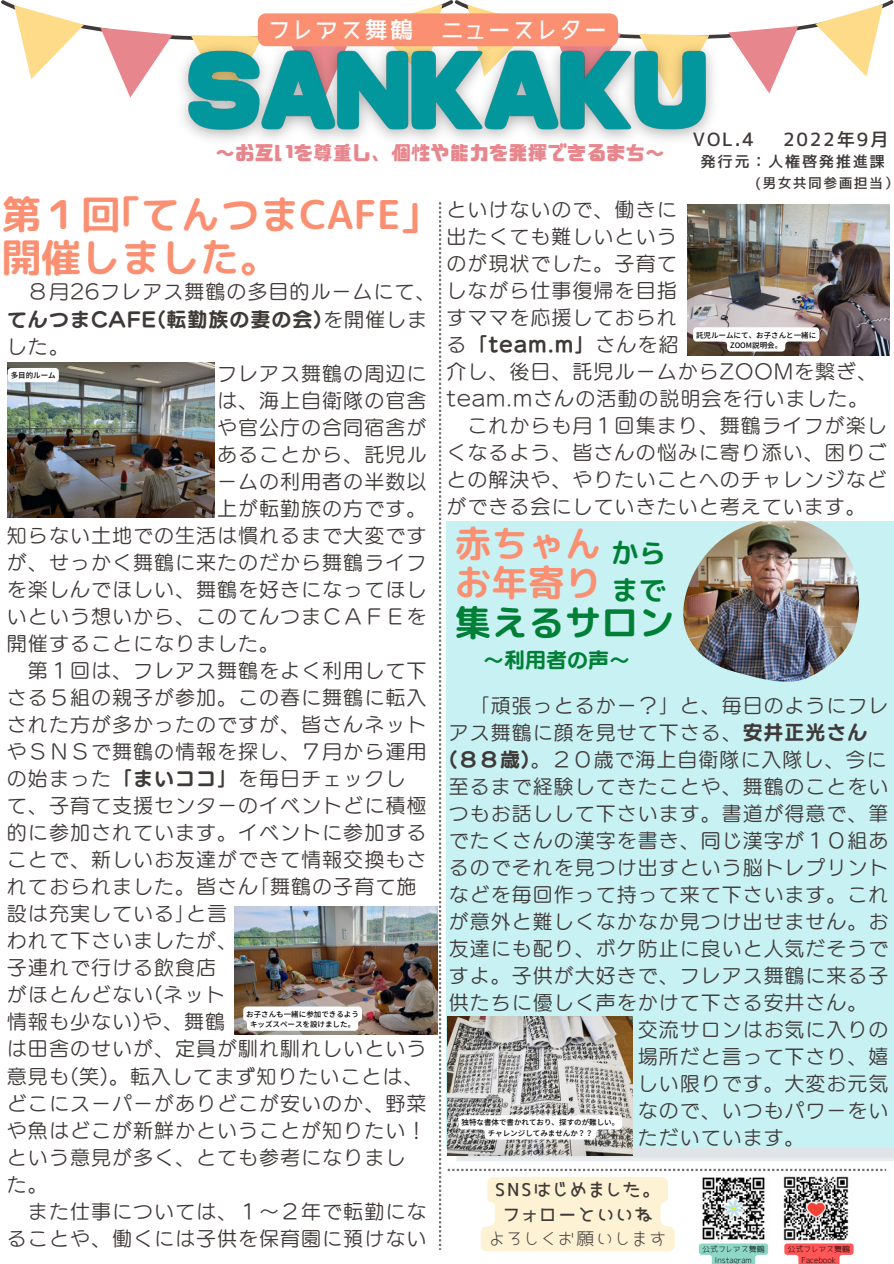
<style>
.page{position:relative;width:894px;height:1264px;background:#fff}
.page>*{position:absolute;margin:0;border:0;box-sizing:border-box;transform-origin:0 0}
.t1{font:39.6px/42.8px "rounded mplus 1 p bold";color:#fa8f71}
.t2{font:36.6px/39.5px "rounded mplus 1 p bold";color:#fa8f71}
.t3{font:36.6px "rounded mplus 1 p bold";color:#008037}
.t4{font:27.45px/36.6px "rounded mplus 1 p bold";color:#008037}
.t5{font:22.95px "JK Gothic M";letter-spacing:.1em;color:#fcfcfc}
.t6{font:21px "Canva UD Marugo Small Pr 6 N B";color:#008037}
.t7{font:19.95px/27px "Canva UD Marugo Small Pr 6 N M";letter-spacing:.05em;color:#3f3938;text-align:justify}
.t8{font:19.95px "Canva UD Marugo Small Pr 6 N B";letter-spacing:.05em;color:#3f3938}
.t9{font:19.5px "CP Font";color:#e8868d}
.t10{font:18.3px "JK Gothic M";letter-spacing:.1em;color:#3f3938}
.t11{font:17.85px/24.6px "JK Gothic M";letter-spacing:.1em;color:#3f3938;text-align:center}
.t12{font:17.85px "JK Gothic L";letter-spacing:.1em;color:#3f3938}
.t13{font:15.3px "JK Gothic M";letter-spacing:.1em;color:#3f3938}
.t14{font:13.8px "JK Gothic M";letter-spacing:.1em;color:#3f3938}
.t15{font:7.95px/10.9px "JK Gothic L";color:#000;text-align:center}
.t16{font:500 7.5px/10.1px "Noto Sans JP";color:#000;text-align:center}
.s1{font-family:"Canva UD Marugo Small Pr 6 N M"}
.s2{font-family:"Canva UD Marugo Small Pr 6 N B"}
</style>
<div class="page">
<div style="left:446px;top:521px;width:447px;height:626px;background:#c8f1f3"></div>
<svg style="left:439px;top:202px;width:2px;height:1047px"></svg>
<img style="left:696px;top:1170px;width:74px;height:70px">
<svg style="left:698px;top:1243px;width:70px;height:20px"></svg>
<img style="left:778px;top:1170px;width:73px;height:71px">
<svg style="left:784px;top:1243px;width:69px;height:20px"></svg>
<img style="left:683px;top:518px;width:175px;height:164px">
<img style="left:234px;top:906px;width:203px;height:128px">
<img style="left:687px;top:204px;width:202px;height:151px">
<img style="left:7px;top:362px;width:208px;height:155px">
<img style="left:183px;top:102px;width:530px;height:38px">
<svg style="left:1px;top:0;width:892px;height:102px"></svg>
<img style="left:448px;top:1016px;width:184px;height:139px">
<svg style="left:693px;top:327px;width:126px;height:24px"></svg>
<svg style="left:480px;top:1177px;width:194px;height:74px;background:#fef2d8"></svg>
<svg style="left:447px;top:1168px;width:438px;height:2px"></svg>
<svg style="left:8px;top:368px;width:51px;height:14px"></svg>
<svg style="left:458px;top:1115px;width:164px;height:24px;background:#efefef"></svg>
<svg style="left:243px;top:1006px;width:119px;height:24px"></svg>
<p class="t5" style="left:268px;top:19px;width:340px">フレアス舞鶴 ニュースレター</p>
<p class="t9" style="left:215px;top:143px;width:448px">～お互いを尊重し、個性や能力を発揮できるまち～</p>
<p class="t10" style="left:692px;top:130px;width:63px">VOL.4</p>
<p class="t10" style="left:782px;top:130px;width:107px">2022年9月</p>
<p class="t13" style="left:700px;top:154px;width:186px">発行元：人権啓発推進課</p>
<p class="t14" style="left:755px;top:176px;width:144px">(男女共同参画担当）</p>
<h1 class="t1" style="left:2px;top:193px;width:420px">第１回｢てんつまCAFE｣開催しました。</h1>
<p class="t7" style="left:28px;top:278px;width:409px">８月26フレアス舞鶴の多目的ルームにて、</p>
<p class="t8" style="left:7px;top:309px;width:421px">てんつまCAFE(転勤族の妻の会)<span class="s1">を開催しま</span></p>
<p class="t7" style="left:7px;top:332px;width:64px">した。</p>
<p class="t7" style="left:217px;top:359px;width:211px">フレアス舞鶴の周辺に</p>
<p class="t7" style="left:217px;top:386px;width:211px">は、海上自衛隊の官舎</p>
<p class="t7" style="left:217px;top:413px;width:211px">や官公庁の合同宿舎が</p>
<p class="t7" style="left:217px;top:440px;width:211px">あることから、託児ル</p>
<p class="t7" style="left:217px;top:467px;width:211px">ームの利用者の半数以</p>
<p class="t7" style="left:217px;top:494px;width:211px">上が転勤族の方です。</p>
<p class="t7" style="left:7px;top:521px;width:421px">知らない土地での生活は慣れるまで大変です</p>
<p class="t7" style="left:7px;top:548px;width:421px">が、せっかく舞鶴に来たのだから舞鶴ライフ</p>
<p class="t7" style="left:7px;top:575px;width:421px">を楽しんでほしい、舞鶴を好きになってほし</p>
<p class="t7" style="left:7px;top:603px;width:421px">いという想いから、このてんつまＣＡＦＥを</p>
<p class="t7" style="left:7px;top:630px;width:274px">開催することになりました。</p>
<p class="t7" style="left:28px;top:657px;width:400px">第１回は、フレアス舞鶴をよく利用して下</p>
<p class="t7" style="left:7px;top:684px;width:419px">さる５組の親子が参加。この春に舞鶴に転入</p>
<p class="t7" style="left:7px;top:711px;width:421px">された方が多かったのですが、皆さんネット</p>
<p class="t7" style="left:7px;top:738px;width:418px">やＳＮＳで舞鶴の情報を探し、７月から運用</p>
<p class="t7" style="left:7px;top:765px;width:400px">の始まった<span class="s2">「まいココ」</span>を毎日チェックし</p>
<p class="t7" style="left:7px;top:792px;width:421px">て、子育て支援センターのイベントどに積極</p>
<p class="t7" style="left:7px;top:819px;width:421px">的に参加されています。イベントに参加する</p>
<p class="t7" style="left:7px;top:846px;width:421px">ことで、新しいお友達ができて情報交換もさ</p>
<p class="t7" style="left:7px;top:873px;width:411px">れておられました。皆さん｢舞鶴の子育て施</p>
<p class="t7" style="left:7px;top:900px;width:220px">設は充実している｣と言</p>
<p class="t7" style="left:7px;top:927px;width:232px">われて下さいましたが、</p>
<p class="t7" style="left:7px;top:954px;width:211px">子連れで行ける飲食店</p>
<p class="t7" style="left:7px;top:981px;width:220px">がほとんどない(ネット</p>
<p class="t7" style="left:7px;top:1008px;width:220px">情報も少ない)や、舞鶴</p>
<p class="t7" style="left:7px;top:1035px;width:421px">は田舎のせいが、定員が馴れ馴れしいという</p>
<p class="t7" style="left:7px;top:1062px;width:418px">意見も(笑)。転入してまず知りたいことは、</p>
<p class="t7" style="left:7px;top:1089px;width:421px">どこにスーパーがありどこが安いのか、野菜</p>
<p class="t7" style="left:7px;top:1116px;width:421px">や魚はどこが新鮮かということが知りたい！</p>
<p class="t7" style="left:7px;top:1143px;width:400px">という意見が多く、とても参考になりまし</p>
<p class="t7" style="left:7px;top:1170px;width:43px">た。</p>
<p class="t7" style="left:28px;top:1197px;width:400px">また仕事については、１～２年で転勤にな</p>
<p class="t7" style="left:7px;top:1224px;width:421px">ることや、働くには子供を保育園に預けない</p>
<p class="t16" style="left:11px;top:370px;width:47px">多目的ルーム</p>
<p class="t16" style="left:246px;top:1008px;width:114px">お子さんも一緒に参加できるようキッズスペースを設けました。</p>
<p class="t7" style="left:446px;top:195px;width:232px">といけないので、働きに出たくても難しいというのが現状でした。子育てしながら仕事復帰を目指すママを応援しておられ</p>
<p class="t8" style="left:446px;top:334px;width:233px"><span class="s1">る</span>「team.m」<span class="s1">さんを紹</span></p>
<p class="t7" style="left:446px;top:357px;width:432px">介し、後日、託児ルームからZOOMを繋ぎ、</p>
<p class="t7" style="left:446px;top:384px;width:423px">team.mさんの活動の説明会を行いました。</p>
<p class="t7" style="left:467px;top:412px;width:421px">これからも月１回集まり、舞鶴ライフが楽し</p>
<p class="t7" style="left:446px;top:439px;width:442px">くなるよう、皆さんの悩みに寄り添い、困りご</p>
<p class="t7" style="left:446px;top:466px;width:442px">との解決や、やりたいことへのチャレンジなど</p>
<p class="t7" style="left:446px;top:493px;width:421px">ができる会にしていきたいと考えています。</p>
<p class="t16" style="left:696px;top:329px;width:122px">託児ルームにて、お子さんと一緒に<br>ZOOM説明会。</p>
<h2 class="t2" style="left:454px;top:523px;width:148px">赤ちゃんお年寄り</h2>
<h2 class="t3" style="left:454px;top:596px;width:221px">集えるサロン</h2>
<h3 class="t4" style="left:611px;top:534px;width:56px">からまで</h3>
<p class="t6" style="left:483px;top:649px;width:145px">～利用者の声～</p>
<p class="t7" style="left:470px;top:691px;width:420px">「頑張っとるかー？」と、毎日のようにフレ</p>
<p class="t7" style="left:449px;top:718px;width:420px">アス舞鶴に顔を見せて下さる、<span class="s2">安井正光さん</span></p>
<p class="t7" style="left:449px;top:745px;width:439px"><span class="s2">(８８歳)</span>。２０歳で海上自衛隊に入隊し、今に</p>
<p class="t7" style="left:449px;top:772px;width:441px">至るまで経験してきたことや、舞鶴のことをい</p>
<p class="t7" style="left:449px;top:799px;width:441px">つもお話しして下さいます。書道が得意で、筆</p>
<p class="t7" style="left:449px;top:826px;width:441px">でたくさんの漢字を書き、同じ漢字が１０組あ</p>
<p class="t7" style="left:449px;top:853px;width:441px">るのでそれを見つけ出すという脳トレプリント</p>
<p class="t7" style="left:449px;top:880px;width:441px">などを毎回作って持って来て下さいます。これ</p>
<p class="t7" style="left:449px;top:907px;width:441px">が意外と難しくなかなか見つけ出せません。お</p>
<p class="t7" style="left:449px;top:934px;width:441px">友達にも配り、ボケ防止に良いと人気だそうで</p>
<p class="t7" style="left:449px;top:961px;width:439px">すよ。子供が大好きで、フレアス舞鶴に来る子</p>
<p class="t7" style="left:449px;top:989px;width:420px">供たちに優しく声をかけて下さる安井さん。</p>
<p class="t7" style="left:637px;top:1016px;width:252px">交流サロンはお気に入りの</p>
<p class="t7" style="left:637px;top:1043px;width:252px">場所だと言って下さり、嬉</p>
<p class="t7" style="left:637px;top:1070px;width:252px">しい限りです。大変お元気</p>
<p class="t7" style="left:637px;top:1097px;width:252px">なので、いつもパワーをい</p>
<p class="t7" style="left:637px;top:1124px;width:168px">ただいています。</p>
<p class="t16" style="left:461px;top:1117px;width:159px">独特な書体で書かれており、探すのが難しい。チャレンジしてみませんか？？</p>
<p class="t11" style="left:495px;top:1177px;width:166px">SNSはじめました。フォローといいね</p>
<p class="t12" style="left:488px;top:1229px;width:180px">よろしくお願いします</p>
<p class="t15" style="left:702px;top:1243px;width:64px">公式フレアス舞鶴<br>Instagram</p>
<p class="t15" style="left:787px;top:1243px;width:64px">公式フレアス舞鶴<br>Facebook</p>
</div>
